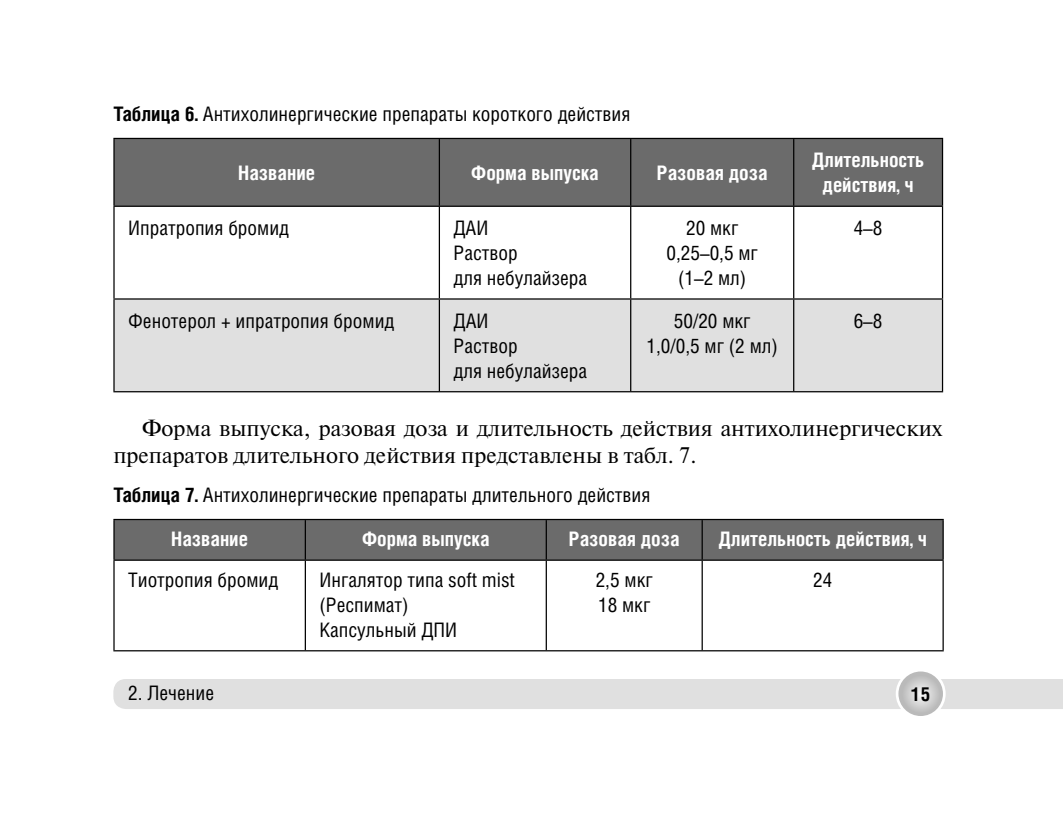
<style>
.page{position:relative;width:1063px;height:815px;background:#fff}
.page>*{position:absolute;margin:0;border:0;box-sizing:border-box;transform-origin:0 0}
.t1{font:22.5px/26.8px "Newton";color:#000}
.t2{font:20px/25px "Helios Cond";color:#000}
.t3{font:700 20px/25px "Helios Cond";color:#fff;text-align:center}
.t4{font:700 19.25px "Helios Cond";color:#000}
.s1{font-weight:700}
</style>
<div class="page">
<div style="left:113px;top:679px;width:950px;height:30px;background:#e0e0e0"></div>
<svg style="left:897px;top:670px;width:47px;height:47px"></svg>
<div style="left:896px;top:669px;width:50px;height:50px;border:3px solid #fff;border-radius:50%"></div>
<div style="left:115px;top:139px;width:827px;height:67px;background:#6b6b6b"></div>
<div style="left:115px;top:300px;width:827px;height:91px;background:#e0e0e0"></div>
<hr style="left:113px;top:138px;width:830px;height:1px;background:#000">
<hr style="left:113px;top:206px;width:830px;height:1px;background:#000">
<hr style="left:113px;top:298px;width:830px;height:2px;background:#000">
<hr style="left:113px;top:391px;width:830px;height:1px;background:#000">
<hr style="left:113px;top:139px;width:2px;height:67px;background:#000">
<hr style="left:113px;top:207px;width:2px;height:91px;background:#000">
<hr style="left:113px;top:300px;width:2px;height:91px;background:#000">
<hr style="left:439px;top:139px;width:1px;height:67px;background:#000">
<hr style="left:630px;top:139px;width:1px;height:67px;background:#000">
<hr style="left:793px;top:139px;width:1px;height:67px;background:#000">
<hr style="left:942px;top:139px;width:1px;height:67px;background:#000">
<hr style="left:439px;top:207px;width:1px;height:91px;background:#000">
<hr style="left:630px;top:207px;width:1px;height:91px;background:#000">
<hr style="left:793px;top:207px;width:1px;height:91px;background:#000">
<hr style="left:942px;top:207px;width:1px;height:91px;background:#000">
<hr style="left:439px;top:300px;width:1px;height:91px;background:#000">
<hr style="left:630px;top:300px;width:1px;height:91px;background:#000">
<hr style="left:793px;top:300px;width:1px;height:91px;background:#000">
<hr style="left:942px;top:300px;width:1px;height:91px;background:#000">
<div style="left:115px;top:520px;width:828px;height:40px;background:#6b6b6b"></div>
<hr style="left:113px;top:519px;width:831px;height:1px;background:#000">
<hr style="left:113px;top:560px;width:831px;height:1px;background:#000">
<hr style="left:113px;top:650px;width:831px;height:1px;background:#000">
<hr style="left:113px;top:520px;width:2px;height:40px;background:#000">
<hr style="left:113px;top:561px;width:2px;height:89px;background:#000">
<hr style="left:305px;top:520px;width:1px;height:40px;background:#000">
<hr style="left:546px;top:520px;width:1px;height:40px;background:#000">
<hr style="left:702px;top:520px;width:1px;height:40px;background:#000">
<hr style="left:943px;top:520px;width:1px;height:40px;background:#000">
<hr style="left:305px;top:561px;width:1px;height:89px;background:#000">
<hr style="left:546px;top:561px;width:1px;height:89px;background:#000">
<hr style="left:702px;top:561px;width:1px;height:89px;background:#000">
<hr style="left:943px;top:561px;width:1px;height:89px;background:#000">
<p class="t2" style="left:113px;top:103px;width:519px"><span class="s1">Таблица 6.</span> Антихолинергические препараты короткого действия</p>
<p class="t3" style="left:238px;top:162px;width:78px">Название</p>
<p class="t3" style="left:471px;top:162px;width:129px">Форма выпуска</p>
<p class="t3" style="left:657px;top:162px;width:112px">Разовая доза</p>
<p class="t3" style="left:812px;top:149px;width:114px">Длительность действия, ч</p>
<p class="t2" style="left:128px;top:217px;width:162px">Ипратропия бромид</p>
<p class="t2" style="left:454px;top:217px;width:135px">ДАИ<br>Раствор<br>для небулайзера</p>
<p class="t2" style="left:666px;top:217px;width:93px;text-align:center">20 мкг<br>0,25–0,5 мг (1–2 мл)</p>
<p class="t2" style="left:854px;top:217px;width:30px">4–8</p>
<p class="t2" style="left:128px;top:310px;width:268px">Фенотерол + ипратропия бромид</p>
<p class="t2" style="left:454px;top:310px;width:135px">ДАИ<br>Раствор<br>для небулайзера</p>
<p class="t2" style="left:646px;top:310px;width:133px;text-align:center">50/20 мкг<br>1,0/0,5 мг (2 мл)</p>
<p class="t2" style="left:854px;top:310px;width:30px">6–8</p>
<p class="t1" style="left:113px;top:416px;width:831px;text-indent:28px">Форма выпуска, разовая доза и длительность действия антихолинергических препаратов длительного действия представлены в табл. 7.</p>
<p class="t2" style="left:113px;top:484px;width:539px"><span class="s1">Таблица 7.</span> Антихолинергические препараты длительного действия</p>
<p class="t3" style="left:171px;top:528px;width:78px">Название</p>
<p class="t3" style="left:362px;top:528px;width:129px">Форма выпуска</p>
<p class="t3" style="left:569px;top:528px;width:112px">Разовая доза</p>
<p class="t3" style="left:718px;top:528px;width:210px">Длительность действия, ч</p>
<p class="t2" style="left:128px;top:569px;width:152px">Тиотропия бромид</p>
<p class="t2" style="left:320px;top:569px;width:197px">Ингалятор типа soft mist (Респимат)<br>Капсульный ДПИ</p>
<p class="t2" style="left:596px;top:569px;width:59px">2,5 мкг<br>18 мкг</p>
<p class="t2" style="left:813px;top:569px;width:21px">24</p>
<p class="t2" style="left:128px;top:682px;width:87px">2. Лечение</p>
<p class="t4" style="left:911px;top:687px;width:21px">15</p>
</div>
